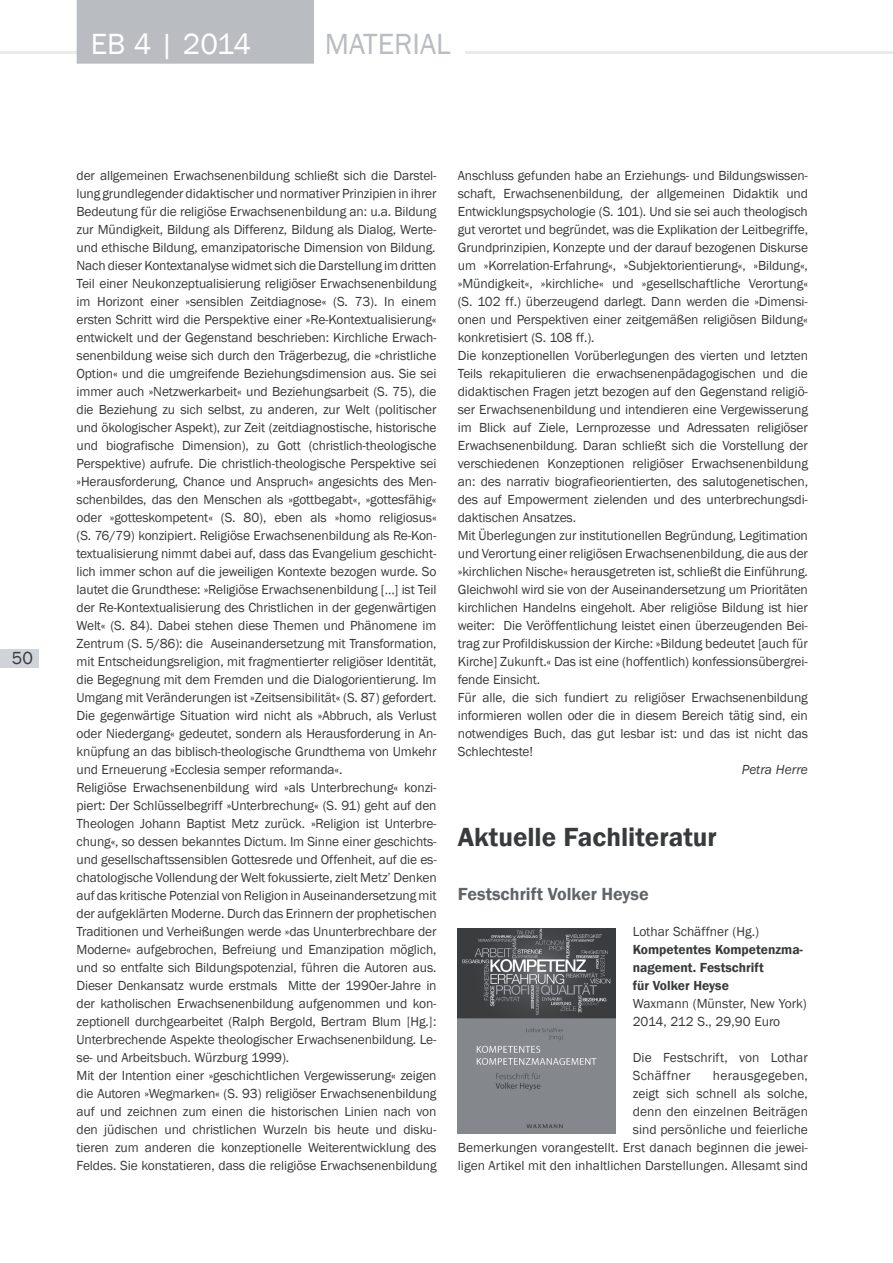
<style>
.page{position:relative;width:893px;height:1263px;background:#fff}
.page>*{position:absolute;margin:0;border:0;box-sizing:border-box;transform-origin:0 0}
.t1{font:30px "Franklin Gothic";letter-spacing:-.015em;color:#fff}
.t2{font:30px "Franklin Gothic";color:#b9bcc1}
.t3{font:600 27px "Franklin Gothic";color:#383a3b}
.t4{font:600 18px "Franklin Gothic";color:#626568}
.t5{font:18px "Franklin Gothic";color:#383a3b}
.t6{font:13.5px/18px "Franklin Gothic";letter-spacing:-.01em;color:#383a3b}
.t7{font:600 13.5px/18px "Franklin Gothic";color:#383a3b}
.t8{font:13.5px/18px "Franklin Gothic";letter-spacing:.01em;color:#383a3b}
.t9{font:italic 13.5px "Franklin Gothic";color:#383a3b}
.s1{font-family:"Optima"}
</style>
<div class="page">
<hr style="left:0;top:51px;width:893px;height:3px;background:#eaebed">
<div style="left:77px;top:0;width:237px;height:64px;background:#b9bcc1"></div>
<div style="left:314px;top:0;width:147px;height:79px;background:#fff"></div>
<div style="left:451px;top:46px;width:14px;height:16px;background:#fff"></div>
<div style="left:0;top:649px;width:38px;height:18px;background:#d0d3d7"></div>
<img style="left:457px;top:929px;width:159px;height:205px">
<h1 class="t1" style="left:91px;top:27px;width:162px">EB 4 | 2014</h1>
<h1 class="t2" style="left:325px;top:27px;width:128px">MATERIAL</h1>
<h3 class="t5" style="left:12px;top:647px;width:23px">50</h3>
<p class="t6" style="left:77px;top:166px;width:362px">der allgemeinen Erwachsenenbildung schließt sich die Darstel&shy;lung grundlegender didaktischer und normativer Prinzipien in ihrer Bedeutung für die religiöse Erwachsenenbildung an: u.a. Bildung zur Mündigkeit, Bildung als Differenz, Bildung als Dialog, Werte&shy;und ethische Bildung, emanzipatorische Dimension von Bildung.<br>Nach dieser Kontextanalyse widmet sich die Darstellung im dritten Teil einer Neukonzeptualisierung religiöser Erwachsenenbildung im Horizont einer »sensiblen Zeitdiagnose« (S. 73). In einem ersten Schritt wird die Perspektive einer »Re-Kontextualisierung« entwickelt und der Gegenstand beschrieben: Kirchliche Erwach&shy;senenbildung weise sich durch den Trägerbezug, die »christliche Option« und die umgreifende Beziehungsdimension aus. Sie sei immer auch »Netzwerkarbeit« und Beziehungsarbeit (S. 75), die die Beziehung zu sich selbst, zu anderen, zur Welt (politischer und ökologischer Aspekt), zur Zeit (zeitdiagnostische, historische und biografische Dimension), zu Gott (christlich-theologische Perspektive) aufrufe. Die christlich-theologische Perspektive sei »Herausforderung, Chance und Anspruch« angesichts des Men&shy;schenbildes, das den Menschen als »gottbegabt«, »gottesfähig« oder »gotteskompetent« (S. 80), eben als »homo religiosus« (S. 76/79) konzipiert. Religiöse Erwachsenenbildung als Re-Kon&shy;textualisierung nimmt dabei auf, dass das Evangelium geschicht&shy;lich immer schon auf die jeweiligen Kontexte bezogen wurde. So lautet die Grundthese: »Religiöse Erwachsenenbildung […] ist Teil der Re-Kontextualisierung des Christlichen in der gegenwärtigen Welt« (S. 84). Dabei stehen diese Themen und Phänomene im Zentrum (S. 5/86): die Auseinandersetzung mit Transformation, mit Entscheidungsreligion, mit fragmentierter religiöser Identität, die Begegnung mit dem Fremden und die Dialogorientierung. Im Umgang mit Veränderungen ist »Zeitsensibilität« (S. 87) gefordert.<br>Die gegenwärtige Situation wird nicht als »Abbruch, als Verlust oder Niedergang« gedeutet, sondern als Herausforderung in An&shy;knüpfung an das biblisch-theologische Grundthema von Umkehr und Erneuerung »Ecclesia semper reformanda«.<br>Religiöse Erwachsenenbildung wird »als Unterbrechung« konzi&shy;piert: Der Schlüsselbegriff »Unterbrechung« (S. 91) geht auf den Theologen Johann Baptist Metz zurück. »Religion ist Unterbre&shy;chung«, so dessen bekanntes Dictum. Im Sinne einer geschichts&shy;und gesellschaftssensiblen Gottesrede und Offenheit, auf die es&shy;chatologische Vollendung der Welt fokussierte, zielt Metz’ Denken auf das kritische Potenzial von Religion in Auseinandersetzung mit der aufgeklärten Moderne. Durch das Erinnern der prophetischen Traditionen und Verheißungen werde »das Ununterbrechbare der Moderne« aufgebrochen, Befreiung und Emanzipation möglich, und so entfalte sich Bildungspotenzial, führen die Autoren aus.<br>Dieser Denkansatz wurde erstmals Mitte der 1990er-Jahre in der katholischen Erwachsenenbildung aufgenommen und kon&shy;zeptionell durchgearbeitet (Ralph Bergold, Bertram Blum <span class="s1">[</span>Hg.<span class="s1">]</span>:<br>Unterbrechende Aspekte theologischer Erwachsenenbildung. Le&shy;se- und Arbeitsbuch. Würzburg 1999).<br>Mit der Intention einer »geschichtlichen Vergewisserung« zeigen die Autoren »Wegmarken« (S. 93) religiöser Erwachsenenbildung auf und zeichnen zum einen die historischen Linien nach von den jüdischen und christlichen Wurzeln bis heute und disku&shy;tieren zum anderen die konzeptionelle Weiterentwicklung des Feldes. Sie konstatieren, dass die religiöse Erwachsenenbildung</p>
<p class="t6" style="left:458px;top:166px;width:352px">Anschluss gefunden habe an Erziehungs- und Bildungswissen&shy;schaft, Erwachsenenbildung, der allgemeinen Didaktik und Entwicklungspsychologie (S. 101). Und sie sei auch theologisch gut verortet und begründet, was die Explikation der Leitbegriffe, Grundprinzipien, Konzepte und der darauf bezogenen Diskurse um »Korrelation-Erfahrung«, »Subjektorientierung«, »Bildung«, »Mündigkeit«, »kirchliche« und »gesellschaftliche Verortung« (S. 102 ff.) überzeugend darlegt. Dann werden die »Dimensi&shy;onen und Perspektiven einer zeitgemäßen religiösen Bildung« konkretisiert (S. 108 ff.).<br>Die konzeptionellen Vorüberlegungen des vierten und letzten Teils rekapitulieren die erwachsenenpädagogischen und die didaktischen Fragen jetzt bezogen auf den Gegenstand religiö&shy;ser Erwachsenenbildung und intendieren eine Vergewisserung im Blick auf Ziele, Lernprozesse und Adressaten religiöser Erwachsenenbildung. Daran schließt sich die Vorstellung der verschiedenen Konzeptionen religiöser Erwachsenenbildung an: des narrativ biografieorientierten, des salutogenetischen, des auf Empowerment zielenden und des unterbrechungsdi&shy;daktischen Ansatzes.<br>Mit Überlegungen zur institutionellen Begründung, Legitimation und Verortung einer religiösen Erwachsenenbildung, die aus der »kirchlichen Nische« herausgetreten ist, schließt die Einführung.<br>Gleichwohl wird sie von der Auseinandersetzung um Prioritäten kirchlichen Handelns eingeholt. Aber religiöse Bildung ist hier weiter: Die Veröffentlichung leistet einen überzeugenden Bei&shy;trag zur Profildiskussion der Kirche: »Bildung bedeutet [auch für Kirche] Zukunft.« Das ist eine (hoffentlich) konfessionsübergrei&shy;fende Einsicht.<br>Für alle, die sich fundiert zu religiöser Erwachsenenbildung informieren wollen oder die in diesem Bereich tätig sind, ein notwendiges Buch, das gut lesbar ist: und das ist nicht das Schlechteste!</p>
<p class="t9" style="left:742px;top:761px;width:68px">Petra Herre</p>
<h2 class="t3" style="left:458px;top:821px;width:261px">Aktuelle Fachliteratur</h2>
<h3 class="t4" style="left:458px;top:884px;width:192px">Festschrift Volker Heyse</h3>
<p class="t6" style="left:633px;top:922px;width:128px">Lothar Schäffner (Hg.)</p>
<p class="t7" style="left:633px;top:940px;width:172px">Kompetentes Kompetenzma&shy;nagement. Festschrift<br>für Volker Heyse</p>
<p class="t6" style="left:633px;top:994px;width:176px">Waxmann (Münster, New York)<br>2014, 212 S., 29,90 Euro</p>
<p class="t8" style="left:633px;top:1048px;width:177px">Die Festschrift, von Lothar<br>Schäffner</p>
<p class="t6" style="left:458px;top:1066px;width:352px;text-align:right">herausgegeben,<br>zeigt sich schnell als solche,<br>denn den einzelnen Beiträgen<br>sind persönliche und feierliche<br>Bemerkungen vorangestellt. Erst danach beginnen die jewei&shy;ligen Artikel mit den inhaltlichen Darstellungen. Allesamt sind</p>
</div>
